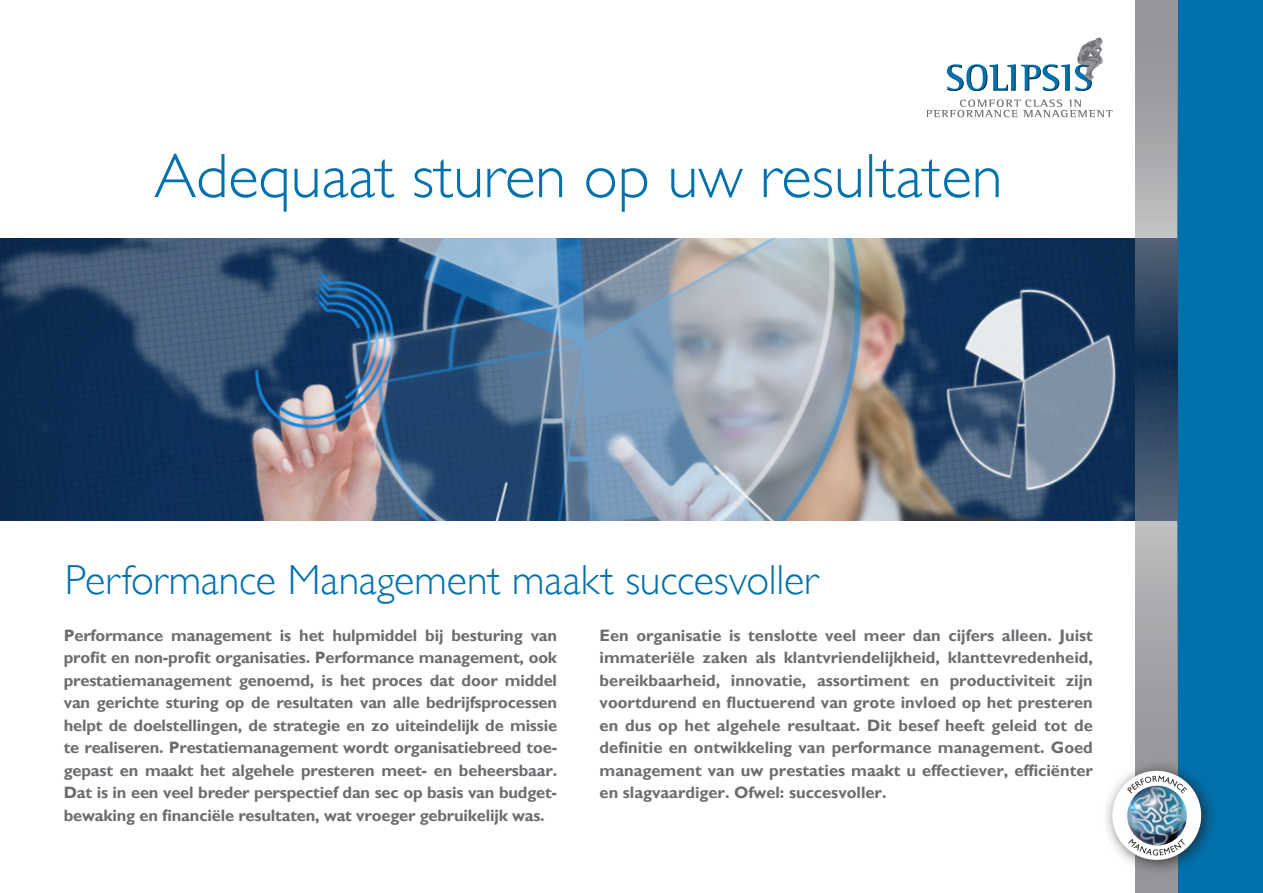
<style>
.page{position:relative;width:1263px;height:893px;background:#fff}
.page>*{position:absolute;margin:0;border:0;box-sizing:border-box;transform-origin:0 0}
.t1{font:300 63px "Gill Sans";color:#0071ad}
.kop{font:300 42px "Gill Sans";letter-spacing:-.005em;color:#0071ad}
.vet{font:700 16.5px/22.5px "Gill Sans";letter-spacing:-.005em;color:#6c6d70;text-align:justify}
</style>
<div class="page">
<div style="left:1178px;top:0;width:85px;height:893px;background:#0071ad"></div>
<svg style="left:947px;top:37px;width:156px;height:54px"></svg>
<svg style="left:927px;top:100px;width:185px;height:17px"></svg>
<img style="left:0;top:238px;width:1135px;height:283px">
<svg style="left:1135px;top:1px;width:43px;height:892px;background:#7a8490"></svg>
<div style="left:1102px;top:759px;width:117px;height:117px;background:#231f20;opacity:.75"></div>
<img style="left:1112px;top:771px;width:89px;height:90px">
<p class="t1" style="left:154px;top:140px;width:850px">Adequaat sturen op uw resultaten</p>
<p class="kop" style="left:65px;top:556px;width:755px">Performance Management maakt succesvoller</p>
<p class="vet" style="left:64px;top:624px;width:495px">Performance management is het hulpmiddel bij besturing van profit en non-profit organisaties. Performance management, ook prestatiemanagement genoemd, is het proces dat door middel van gerichte sturing op de resultaten van alle bedrijfsprocessen helpt de doelstellingen, de strategie en zo uiteindelijk de missie te realiseren. Prestatiemanagement wordt organisatiebreed toe&shy;gepast en maakt het algehele presteren meet- en beheersbaar.<br>Dat is in een veel breder perspectief dan sec op basis van budget&shy;bewaking en financiële resultaten, wat vroeger gebruikelijk was.</p>
<p class="vet" style="left:600px;top:624px;width:495px">Een organisatie is tenslotte veel meer dan cijfers alleen. Juist immateriële zaken als klantvriendelijkheid, klanttevredenheid, bereikbaarheid, innovatie, assortiment en productiviteit zijn voortdurend en fluctuerend van grote invloed op het presteren en dus op het algehele resultaat. Dit besef heeft geleid tot de definitie en ontwikkeling van performance management. Goed management van uw prestaties maakt u effectiever, efficiënter en slagvaardiger. Ofwel: succesvoller.</p>
</div>
